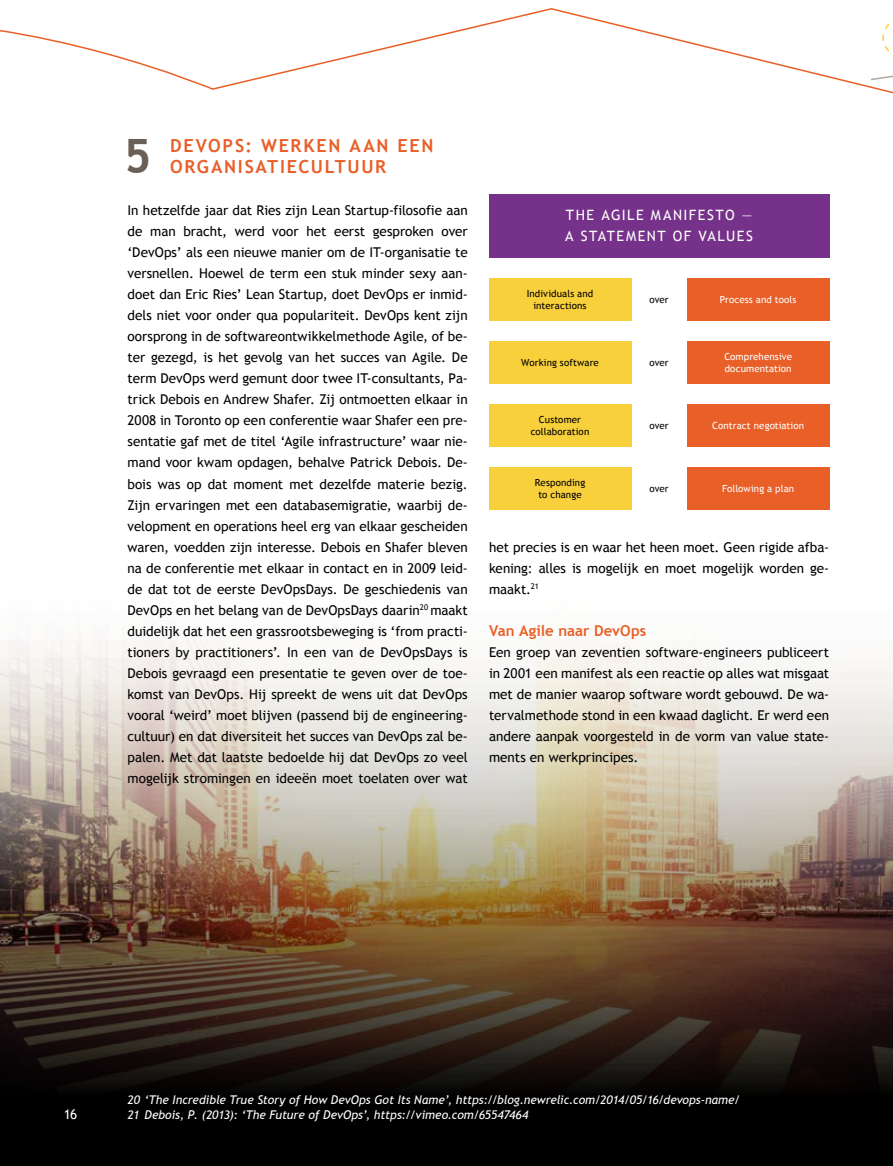
<style>
.page{position:relative;width:893px;height:1166px;background:#fff}
.page>*{position:absolute;margin:0;border:0;box-sizing:border-box;transform-origin:0 0}
.t1{font:700 47.4px "Trebuchet MS";color:#6a6057}
.t2{font:700 18px/21px "Trebuchet MS";letter-spacing:.095em;color:#e95f28}
.t3{font:700 15px "Trebuchet MS";color:#e95f28}
.t4{font:14.25px/21px "Trebuchet MS";letter-spacing:.11em;color:#fff}
.t5{font:13.5px/21px "Trebuchet MS";color:#000;text-align:justify}
.t6{font:13.5px "Trebuchet MS";color:#fff}
.t7{font:italic 12px/15px "Trebuchet MS";color:#fff}
.t8{font:9.75px/12px "Trebuchet MS";letter-spacing:.01em;color:#000;text-align:center}
.t9{font:9.75px/12px "Trebuchet MS";letter-spacing:.01em;color:#fff}
</style>
<div class="page">
<img style="left:0;top:640px;width:893px;height:525px">
<svg style="left:0;top:8px;width:893px;height:86px"></svg>
<div style="left:489px;top:194px;width:340px;height:63px;background:#76318a"></div>
<div style="left:489px;top:278px;width:142px;height:42px;background:#f8d03c"></div>
<div style="left:489px;top:341px;width:142px;height:42px;background:#f8d03c"></div>
<div style="left:489px;top:404px;width:142px;height:42px;background:#f8d03c"></div>
<div style="left:489px;top:467px;width:142px;height:42px;background:#f8d03c"></div>
<div style="left:687px;top:278px;width:142px;height:42px;background:#e95f28"></div>
<div style="left:687px;top:341px;width:142px;height:42px;background:#e95f28"></div>
<div style="left:687px;top:404px;width:142px;height:42px;background:#e95f28"></div>
<div style="left:687px;top:467px;width:142px;height:42px;background:#e95f28"></div>
<h1 class="t1" style="left:124px;top:127px;width:29px">5</h1>
<h2 class="t2" style="left:170px;top:135px;width:265px">DEVOPS: WERKEN AAN EEN<br>ORGANISATIECULTUUR</h2>
<p class="t5" style="left:128px;top:200px;width:342px">In hetzelfde jaar dat Ries zijn Lean Startup-filosofie aan de man bracht, werd voor het eerst gesproken over ‘DevOps’ als een nieuwe manier om de IT-organisatie te versnellen. Hoewel de term een stuk minder sexy aan&shy;doet dan Eric Ries’ Lean Startup, doet DevOps er inmid&shy;dels niet voor onder qua populariteit. DevOps kent zijn oorsprong in de softwareontwikkelmethode Agile, of be&shy;ter gezegd, is het gevolg van het succes van Agile. De term DevOps werd gemunt door twee IT-consultants, Pa&shy;trick Debois en Andrew Shafer. Zij ontmoetten elkaar in 2008 in Toronto op een conferentie waar Shafer een pre&shy;sentatie gaf met de titel ‘Agile infrastructure’ waar nie&shy;mand voor kwam opdagen, behalve Patrick Debois. De&shy;bois was op dat moment met dezelfde materie bezig.<br>Zijn ervaringen met een databasemigratie, waarbij de&shy;velopment en operations heel erg van elkaar gescheiden waren, voedden zijn interesse. Debois en Shafer bleven na de conferentie met elkaar in contact en in 2009 leid&shy;de dat tot de eerste DevOpsDays. De geschiedenis van DevOps en het belang van de DevOpsDays daarin<sup>20</sup> maakt duidelijk dat het een grassrootsbeweging is ‘from practi&shy;tioners by practitioners’. In een van de DevOpsDays is Debois gevraagd een presentatie te geven over de toe&shy;komst van DevOps. Hij spreekt de wens uit dat DevOps vooral ‘weird’ moet blijven (passend bij de engineering&shy;cultuur) en dat diversiteit het succes van DevOps zal be&shy;palen. Met dat laatste bedoelde hij dat DevOps zo veel mogelijk stromingen en ideeën moet toelaten over wat</p>
<p class="t4" style="left:565px;top:205px;width:189px">THE AGILE MANIFESTO —<br>A STATEMENT OF VALUES</p>
<p class="t8" style="left:527px;top:287px;width:68px">Individuals and interactions</p>
<p class="t8" style="left:521px;top:356px;width:79px">Working software</p>
<p class="t8" style="left:531px;top:413px;width:60px">Customer collaboration</p>
<p class="t8" style="left:535px;top:476px;width:52px">Responding to change</p>
<p class="t8" style="left:649px;top:293px;width:21px">over</p>
<p class="t9" style="left:720px;top:293px;width:78px">Process and tools</p>
<p class="t8" style="left:649px;top:356px;width:21px">over</p>
<p class="t8" style="left:649px;top:419px;width:21px">over</p>
<p class="t8" style="left:649px;top:482px;width:21px">over</p>
<p class="t9" style="left:724px;top:350px;width:69px">Comprehensive documentation</p>
<p class="t9" style="left:712px;top:419px;width:93px">Contract negotiation</p>
<p class="t9" style="left:722px;top:482px;width:74px">Following a plan</p>
<p class="t5" style="left:489px;top:536px;width:342px">het precies is en waar het heen moet. Geen rigide afba&shy;kening: alles is mogelijk en moet mogelijk worden ge&shy;maakt.<sup>21</sup></p>
<p class="t3" style="left:489px;top:620px;width:159px">Van Agile naar DevOps</p>
<p class="t5" style="left:489px;top:641px;width:342px">Een groep van zeventien software-engineers publiceert in 2001 een manifest als een reactie op alles wat misgaat met de manier waarop software wordt gebouwd. De wa&shy;tervalmethode stond in een kwaad daglicht. Er werd een andere aanpak voorgesteld in de vorm van value state&shy;ments en werkprincipes.</p>
<p class="t6" style="left:64px;top:1105px;width:15px">16</p>
<p class="t7" style="left:128px;top:1091px;width:614px">20 ‘The Incredible True Story of How DevOps Got Its Name’, https://blog.newrelic.com/2014/05/16/devops-name/<br>21 Debois, P. (2013): ‘The Future of DevOps’, https://vimeo.com/65547464</p>
</div>
